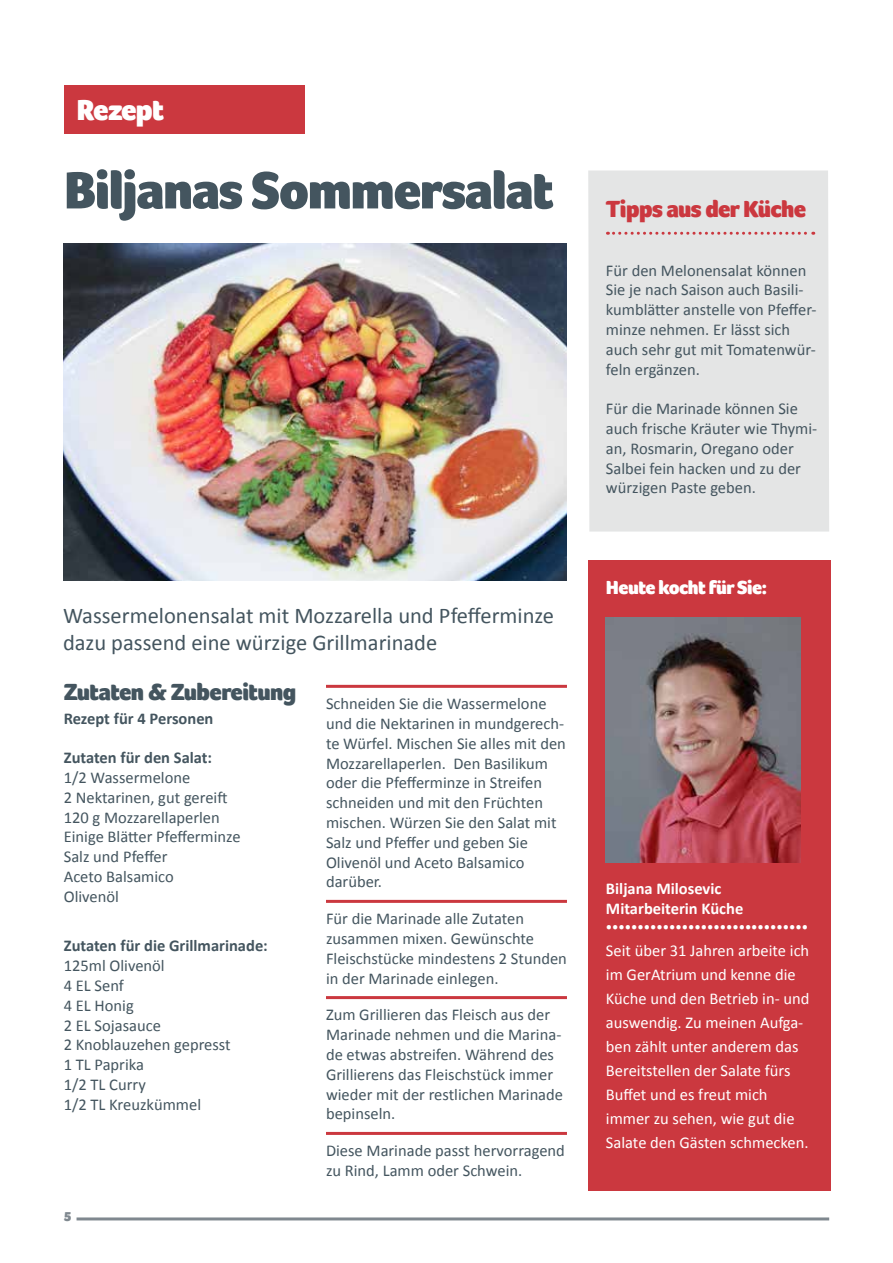
<style>
.page{position:relative;width:893px;height:1263px;background:#fff}
.page>*{position:absolute;margin:0;border:0;box-sizing:border-box;transform-origin:0 0}
.t1{font:900 54px "Foco";letter-spacing:-.025em;color:#44555f}
.t2{font:900 30px "Foco";letter-spacing:-.025em;color:#fff}
.t3{font:900 24px "Foco";letter-spacing:-.025em;color:#44555f}
.t4{font:900 24px "Foco";letter-spacing:-.025em;color:#cb383f}
.t5{font:22.5px/27px "Calibri";color:#44555f}
.t6{font:900 19.5px "Foco";letter-spacing:-.025em;color:#fff}
.t7{font:16.5px/19.8px "Calibri";color:#44555f}
.t8{font:16.5px/24px "Calibri";color:#fff}
.t9{font:700 16.5px "Calibri";color:#44555f}
.t10{font:700 16.5px/19.8px "Calibri";color:#fff}
.t11{font:16.5px "Foco";color:#fff}
.t12{font:900 13.5px "Foco";color:#7f888f}
</style>
<div class="page">
<hr style="left:77px;top:1217px;width:752px;height:3px;background:#7f888f">
<img style="left:64px;top:243px;width:503px;height:338px">
<div style="left:588px;top:170px;width:241px;height:361px;background:#e4e5e5"></div>
<svg style="left:607px;top:232px;width:207px;height:3px"></svg>
<div style="left:64px;top:85px;width:241px;height:48px;background:#cb383f"></div>
<div style="left:588px;top:560px;width:242px;height:631px;background:#cb383f"></div>
<img style="left:606px;top:618px;width:195px;height:244px">
<hr style="left:326px;top:685px;width:241px;height:3px;background:#cb383f">
<hr style="left:326px;top:900px;width:241px;height:3px;background:#cb383f">
<hr style="left:326px;top:996px;width:241px;height:3px;background:#cb383f">
<hr style="left:326px;top:1132px;width:241px;height:3px;background:#cb383f">
<h2 class="t2" style="left:77px;top:90px;width:89px">Rezept</h2>
<h1 class="t1" style="left:64px;top:154px;width:491px">Biljanas Sommersalat</h1>
<h3 class="t5" style="left:63px;top:602px;width:493px">Wassermelonensalat mit Mozzarella und Pfefferminze dazu passend eine würzige Grillmarinade</h3>
<h3 class="t3" style="left:64px;top:675px;width:234px">Zutaten &amp; Zubereitung</h3>
<p class="t9" style="left:64px;top:707px;width:151px">Rezept für 4 Personen</p>
<p class="t9" style="left:64px;top:747px;width:150px">Zutaten für den Salat:</p>
<p class="t7" style="left:64px;top:768px;width:178px">1/2 Wassermelone<br>2 Nektarinen, gut gereift<br>120 g Mozzarellaperlen<br>Einige Blätter Pfefferminze<br>Salz und Pfeffer<br>Aceto Balsamico<br>Olivenöl</p>
<p class="t9" style="left:64px;top:935px;width:206px">Zutaten für die Grillmarinade:</p>
<p class="t7" style="left:64px;top:956px;width:168px">125ml Olivenöl<br>4 EL Senf<br>4 EL Honig<br>2 EL Sojasauce<br>2 Knoblauzehen gepresst<br>1 TL Paprika<br>1/2 TL Curry<br>1/2 TL Kreuzkümmel</p>
<p class="t12" style="left:64px;top:1207px;width:9px">5</p>
<p class="t7" style="left:326px;top:694px;width:241px">Schneiden Sie die Wassermelone und die Nektarinen in mundgerech&shy;te Würfel. Mischen Sie alles mit den<br>Mozzarellaperlen. Den Basilikum oder die Pfefferminze in Streifen schneiden und mit den Früchten mischen. Würzen Sie den Salat mit<br>Salz und Pfeffer und geben Sie<br>Olivenöl und Aceto Balsamico darüber.</p>
<p class="t7" style="left:326px;top:909px;width:242px">Für die Marinade alle Zutaten zusammen mixen. Gewünschte<br>Fleischstücke mindestens 2 Stunden in der Marinade einlegen.</p>
<p class="t7" style="left:326px;top:1005px;width:239px">Zum Grillieren das Fleisch aus der<br>Marinade nehmen und die Marina&shy;de etwas abstreifen. Während des<br>Grillierens das Fleischstück immer wieder mit der restlichen Marinade bepinseln.</p>
<p class="t7" style="left:326px;top:1141px;width:240px">Diese Marinade passt hervorragend zu Rind, Lamm oder Schwein.</p>
<h3 class="t4" style="left:606px;top:193px;width:202px">Tipps aus der Küche</h3>
<p class="t7" style="left:606px;top:260px;width:212px">Für den Melonensalat können<br>Sie je nach Saison auch Basili&shy;kumblätter anstelle von Pfeffer&shy;minze nehmen. Er lässt sich auch sehr gut mit Tomatenwür&shy;feln ergänzen.</p>
<p class="t7" style="left:606px;top:399px;width:213px">Für die Marinade können Sie auch frische Kräuter wie Thymi&shy;an, Rosmarin, Oregano oder<br>Salbei fein hacken und zu der würzigen Paste geben.</p>
<p class="t6" style="left:606px;top:575px;width:163px">Heute kocht für Sie:</p>
<p class="t10" style="left:606px;top:878px;width:139px">Biljana Milosevic<br>Mitarbeiterin Küche</p>
<p class="t11" style="left:606px;top:917px;width:204px">••••••••••••••••••••••••••••••••</p>
<p class="t8" style="left:606px;top:939px;width:205px">Seit über 31 Jahren arbeite ich im GerAtrium und kenne die<br>Küche und den Betrieb in- und auswendig. Zu meinen Aufga&shy;ben zählt unter anderem das<br>Bereitstellen der Salate fürs<br>Buffet und es freut mich immer zu sehen, wie gut die<br>Salate den Gästen schmecken.</p>
</div>
